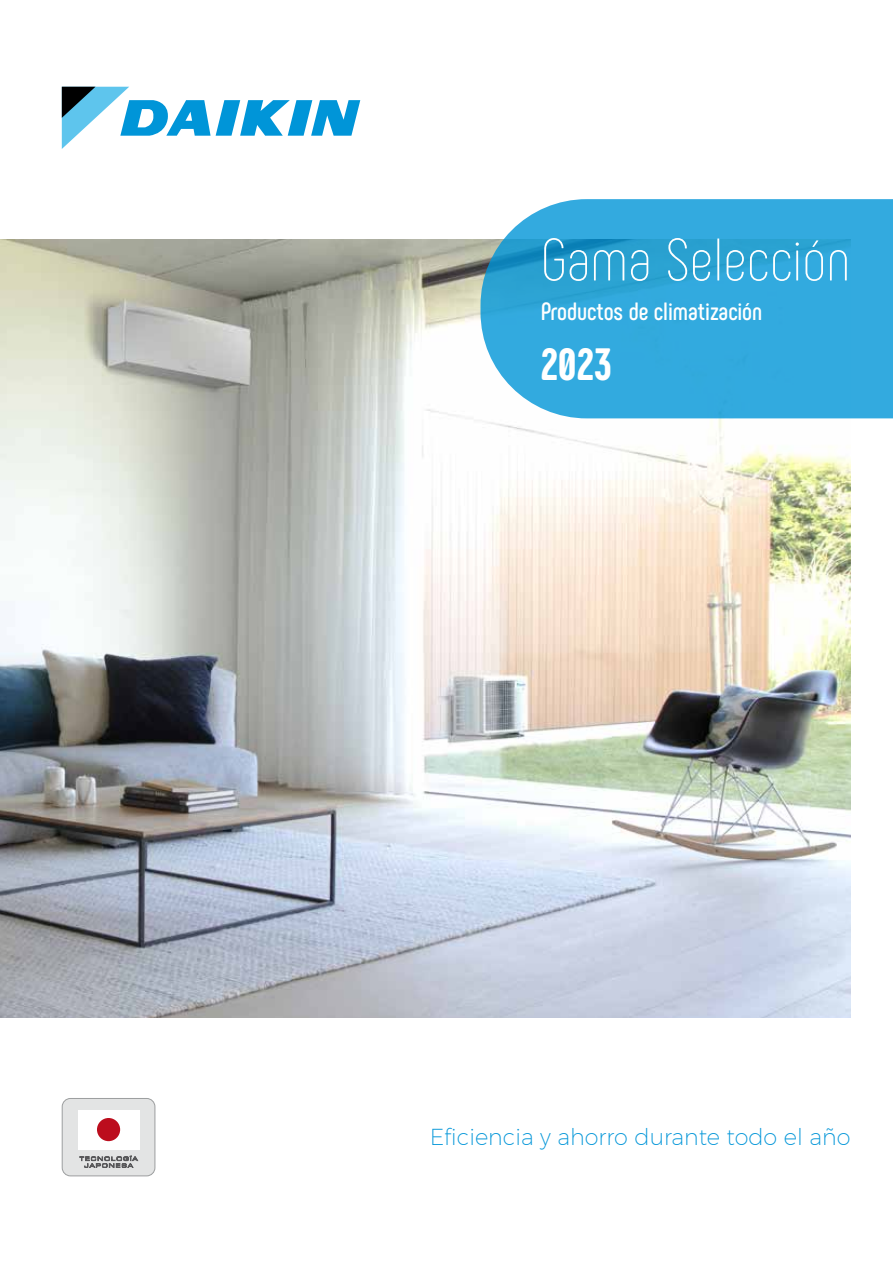
<style>
.page{position:relative;width:893px;height:1263px;background:#fff}
.page>*{position:absolute;margin:0;border:0;box-sizing:border-box;transform-origin:0 0}
.t1{font:200 60px "Phenomena";color:#fff}
.t2{font:800 45px "Phenomena";color:#fff}
.t3{font:700 25.05px "Phenomena";letter-spacing:-.005em;color:#fff}
.t4{font:200 22.5px "Montserrat";color:#0095d8}
</style>
<div class="page">
<img style="left:0;top:240px;width:850px;height:778px">
<div style="left:62px;top:1098px;width:93px;height:78px;background:#e3e4e4;border-radius:8px"></div>
<div style="left:62px;top:1098px;width:93px;height:78px;border:1px solid #9c9e9f;border-radius:8px"></div>
<svg style="left:79px;top:1156px;width:59px;height:11px"></svg>
<div style="left:78px;top:1110px;width:61px;height:39px;background:#fff"></div>
<div style="left:97px;top:1118px;width:23px;height:23px;background:#bc0d1d;border-radius:50%"></div>
<svg style="left:62px;top:87px;width:298px;height:62px"></svg>
<svg style="left:480px;top:199px;width:413px;height:219px;background:#3aabdd"></svg>
<h1 class="t1" style="left:541px;top:226px;width:311px">Gama Selección</h1>
<p class="t3" style="left:541px;top:296px;width:223px">Productos de climatización</p>
<h2 class="t2" style="left:541px;top:335px;width:73px">2023</h2>
<p class="t4" style="left:430px;top:1120px;width:422px">Eficiencia y ahorro durante todo el año</p>
</div>
